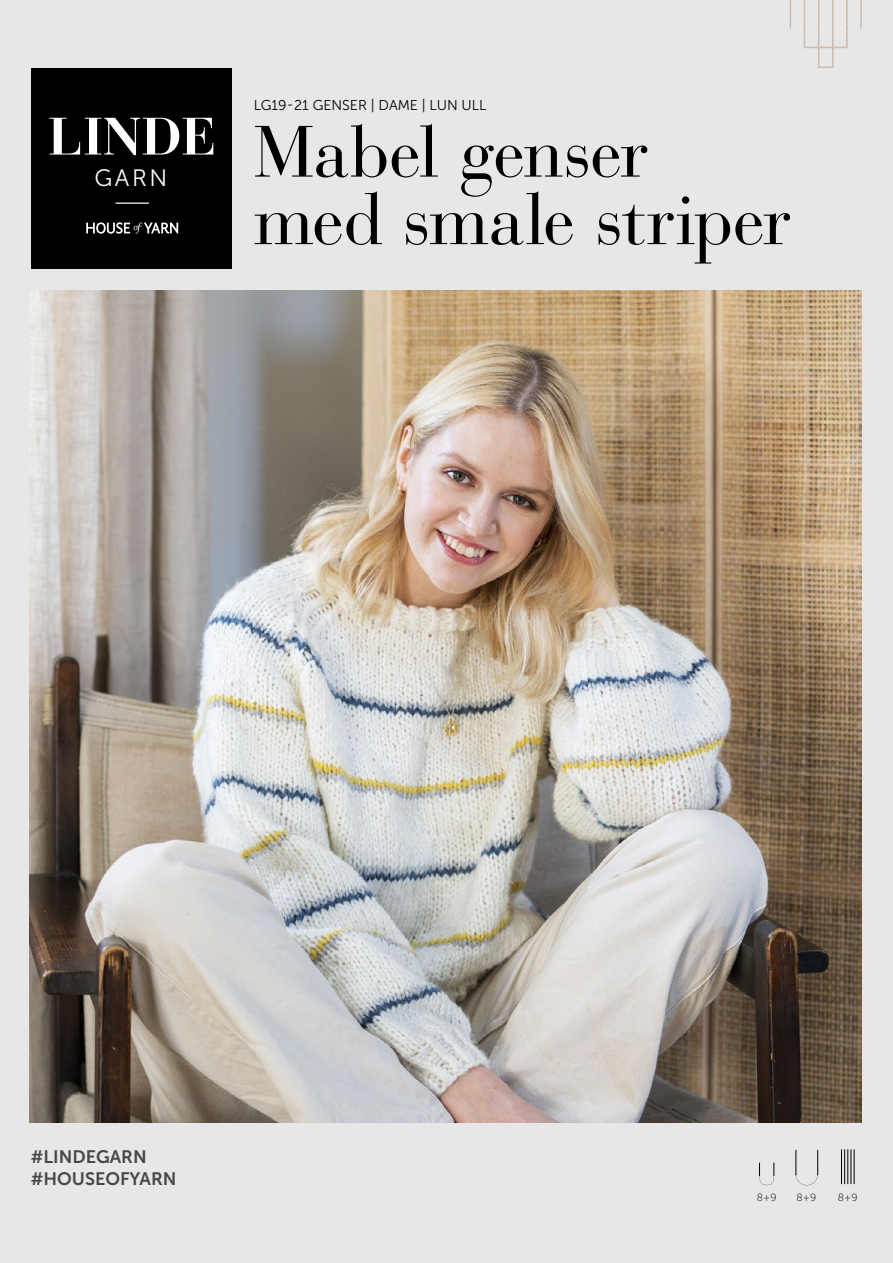
<style>
.page{position:relative;width:893px;height:1263px;background:#e7e7e7}
.page>*{position:absolute;margin:0;border:0;box-sizing:border-box;transform-origin:0 0}
.t1{font:72px "Bauer Bodoni Std";letter-spacing:-.02em;color:#000}
.t2{font:700 52.2px "Bauer Bodoni Std";color:#fff}
.t3{font:23.7px "Museo Sans 300";color:#fff}
.t4{font:18px "Museo Sans 700";color:#484848}
.t5{font:14.25px "Museo Sans 300";color:#000}
.t6{font:10.5px "Museo Sans 100";color:#000}
</style>
<div class="page">
<div style="left:31px;top:68px;width:201px;height:201px;background:#000"></div>
<hr style="left:116px;top:203px;width:32px;height:1px;background:#fff">
<svg style="left:86px;top:222px;width:92px;height:12px"></svg>
<img style="left:30px;top:291px;width:832px;height:832px">
<svg style="left:789px;top:0;width:73px;height:68px"></svg>
<svg style="left:759px;top:1162px;width:15px;height:23px"></svg>
<svg style="left:795px;top:1150px;width:23px;height:35px"></svg>
<hr style="left:841px;top:1149px;width:1px;height:35px;background:#000">
<hr style="left:844px;top:1149px;width:1px;height:35px;background:#000">
<hr style="left:847px;top:1149px;width:1px;height:35px;background:#000">
<hr style="left:850px;top:1149px;width:1px;height:35px;background:#000">
<hr style="left:854px;top:1149px;width:1px;height:35px;background:#000">
<p class="t2" style="left:48px;top:105px;width:170px">LINDE</p>
<p class="t3" style="left:94px;top:165px;width:74px">GARN</p>
<p class="t5" style="left:254px;top:97px;width:234px">LG19-21 GENSER | DAME | LUN ULL</p>
<p class="t1" style="left:254px;top:109px;width:396px">Mabel genser</p>
<p class="t1" style="left:254px;top:176px;width:538px">med smale striper</p>
<p class="t4" style="left:31px;top:1147px;width:117px">#LINDEGARN</p>
<p class="t4" style="left:31px;top:1168px;width:147px">#HOUSEOFYARN</p>
<p class="t6" style="left:757px;top:1192px;width:21px">8+9</p>
<p class="t6" style="left:797px;top:1192px;width:21px">8+9</p>
<p class="t6" style="left:838px;top:1192px;width:21px">8+9</p>
</div>
